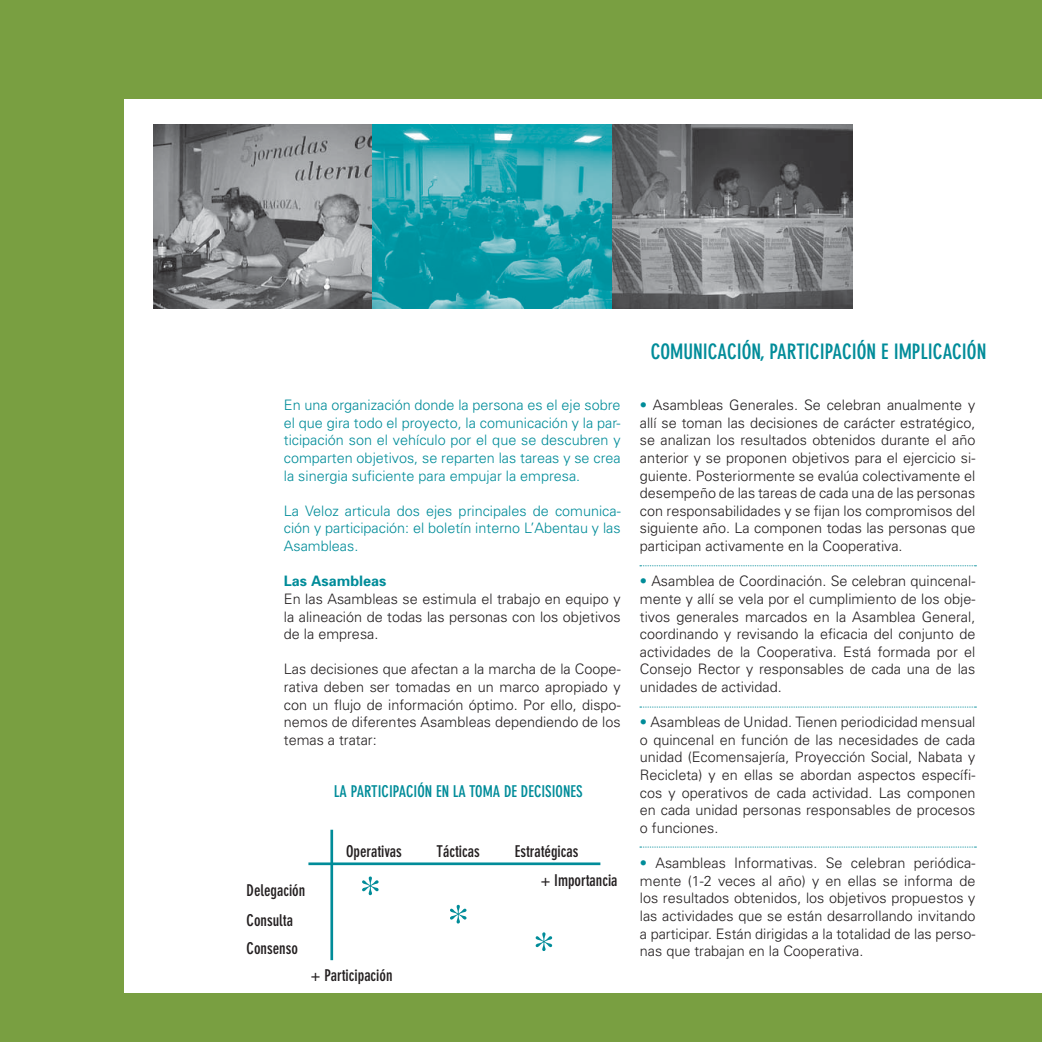
<style>
.page{position:relative;width:1042px;height:1042px;background:#fff}
.page>*{position:absolute;margin:0;border:0;box-sizing:border-box;transform-origin:0 0}
.t1{font:700 condensed 21px "DIN Neuzeit Grotesk";color:#008c99}
.t2{font:700 condensed 16.1px/28.9px "DIN Neuzeit Grotesk";color:#231f20}
.t3{font:700 condensed 16.1px "DIN Neuzeit Grotesk";color:#008c99}
.t4{font:300 14.35px/17.7px "Univers";color:#231f20;text-align:justify}
.t5{font:300 14.35px/17.7px "Univers";color:#008c99;text-align:justify}
.t6{font:700 14.35px "Univers";color:#008c99}
.s1{color:#008c99}
</style>
<div class="page">
<div style="left:0;top:0;width:1041px;height:1041px;background:#799f41"></div>
<div style="left:124px;top:99px;width:917px;height:893px;background:#fff"></div>
<img style="left:611px;top:124px;width:241px;height:184px">
<img style="left:371px;top:124px;width:240px;height:184px">
<hr style="left:308px;top:862px;width:292px;height:3px;background:#008c99">
<hr style="left:330px;top:829px;width:3px;height:131px;background:#008c99">
<svg style="left:362px;top:876px;width:16px;height:19px"></svg>
<svg style="left:450px;top:904px;width:16px;height:19px"></svg>
<svg style="left:535px;top:932px;width:17px;height:18px"></svg>
<svg style="left:639px;top:565px;width:337px;height:1px"></svg>
<svg style="left:639px;top:706px;width:337px;height:1px"></svg>
<svg style="left:639px;top:846px;width:337px;height:1px"></svg>
<img style="left:153px;top:124px;width:218px;height:184px">
<h1 class="t1" style="left:623px;top:343px;width:364px">5.2 COMUNICACIÓN, PARTICIPACIÓN E IMPLICACIÓN</h1>
<p class="t5" style="left:284px;top:397px;width:338px">En una organización donde la persona es el eje sobre el que gira todo el proyecto, la comunicación y la par&shy;ticipación son el vehículo por el que se descubren y comparten objetivos, se reparten las tareas y se crea la sinergia suficiente para empujar la empresa.</p>
<p class="t5" style="left:284px;top:503px;width:338px">La Veloz articula dos ejes principales de comunica&shy;ción y participación: el boletín interno L’Abentau y las Asambleas.</p>
<p class="t6" style="left:284px;top:576px;width:104px">Las Asambleas</p>
<p class="t4" style="left:284px;top:591px;width:338px">En las Asambleas se estimula el trabajo en equipo y la alineación de todas las personas con los objetivos de la empresa.</p>
<p class="t4" style="left:284px;top:661px;width:338px">Las decisiones que afectan a la marcha de la Coope&shy;rativa deben ser tomadas en un marco apropiado y con un flujo de información óptimo. Por ello, dispo&shy;nemos de diferentes Asambleas dependiendo de los temas a tratar:</p>
<p class="t3" style="left:334px;top:784px;width:250px">LA PARTICIPACIÓN EN LA TOMA DE DECISIONES</p>
<p class="t2" style="left:246px;top:876px;width:60px;line-height:30.3px">Delegación<br>Consulta</p>
<p class="t2" style="left:246px;top:934px;width:53px">Consenso</p>
<p class="t2" style="left:346px;top:838px;width:57px">Operativas</p>
<p class="t2" style="left:436px;top:838px;width:45px">Tácticas</p>
<p class="t2" style="left:540px;top:838px;width:78px;text-indent:-26px">Estratégicas<br>+ Importancia</p>
<p class="t2" style="left:311px;top:962px;width:83px">+ Participación</p>
<p class="t4" style="left:639px;top:397px;width:337px"><span class="s1">•</span> Asambleas Generales. Se celebran anualmente y allí se toman las decisiones de carácter estratégico, se analizan los resultados obtenidos durante el año anterior y se proponen objetivos para el ejercicio si&shy;guiente. Posteriormente se evalúa colectivamente el desempeño de las tareas de cada una de las personas con responsabilidades y se fijan los compromisos del siguiente año. La componen todas las personas que participan activamente en la Cooperativa.</p>
<p class="t4" style="left:639px;top:573px;width:337px"><span class="s1">•</span> Asamblea de Coordinación. Se celebran quincenal&shy;mente y allí se vela por el cumplimiento de los obje&shy;tivos generales marcados en la Asamblea General, coordinando y revisando la eficacia del conjunto de actividades de la Cooperativa. Está formada por el Consejo Rector y responsables de cada una de las unidades de actividad.</p>
<p class="t4" style="left:639px;top:714px;width:337px"><span class="s1">•</span> Asambleas de Unidad. Tienen periodicidad mensual o quincenal en función de las necesidades de cada unidad (Ecomensajería, Proyección Social, Nabata y Recicleta) y en ellas se abordan aspectos específi&shy;cos y operativos de cada actividad. Las componen en cada unidad personas responsables de procesos o funciones.</p>
<p class="t4" style="left:639px;top:855px;width:337px"><span class="s1">•</span> Asambleas Informativas. Se celebran periódica&shy;mente (1-2 veces al año) y en ellas se informa de los resultados obtenidos, los objetivos propuestos y las actividades que se están desarrollando invitando a participar. Están dirigidas a la totalidad de las perso&shy;nas que trabajan en la Cooperativa.</p>
</div>
